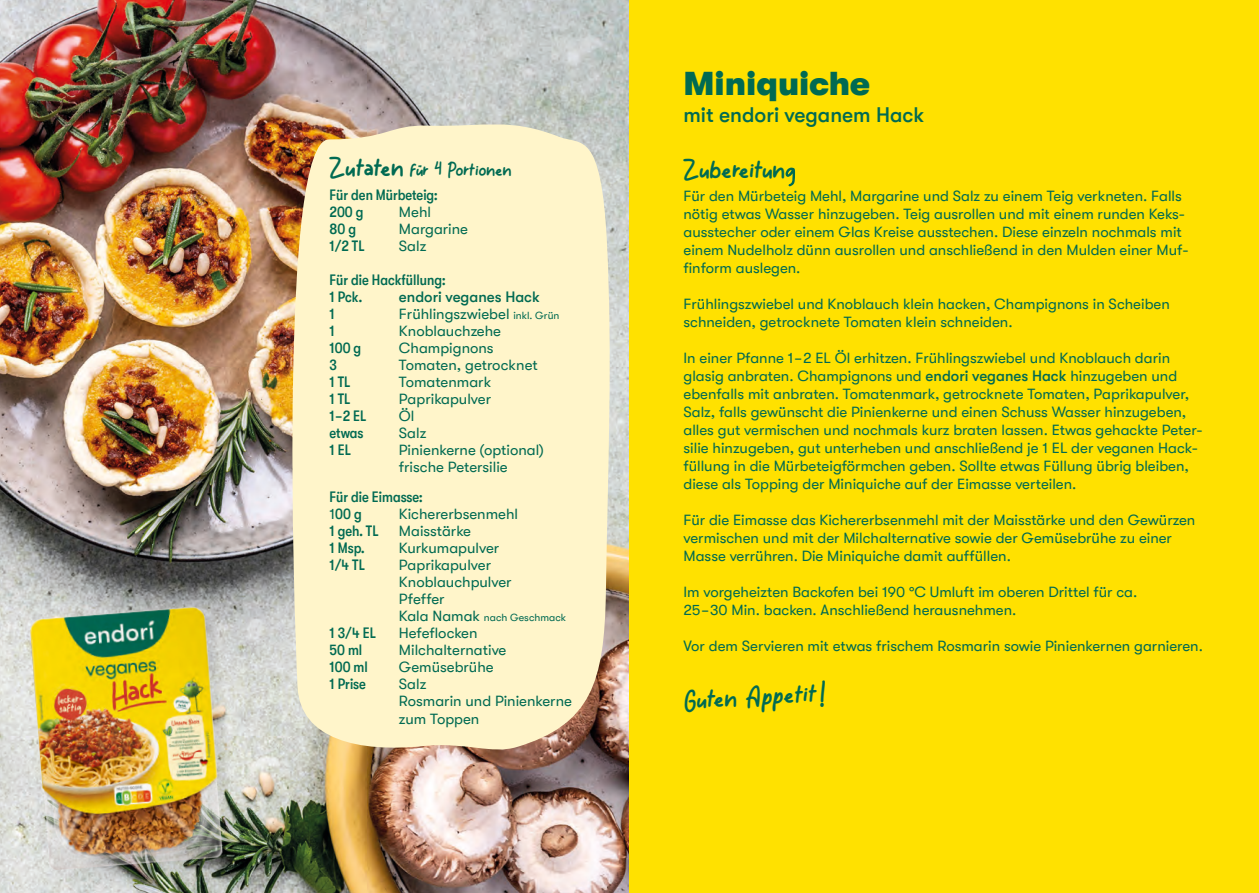
<style>
.page{position:relative;width:1259px;height:893px;background:#fff}
.page>*{position:absolute;margin:0;border:0;box-sizing:border-box;transform-origin:0 0}
.headline_grün{font:900 33px "GT Walsheim Pro";color:#006a52}
.t1{font:700 25.5px "Tomcat";color:#006a52}
.subline_grün{font:500 21px "GT Walsheim Pro";color:#006a52}
.t2{font:700 18px "Tomcat";color:#006a52}
.t3{font:15px/18px "GT Walsheim Pro";color:#006a52}
.t4{font:500 condensed 15px "GT Walsheim Pro";color:#006a52}
.t5{font:500 15px "GT Walsheim Pro";color:#006a52}
.t6{font:10.5px "GT Walsheim Pro";color:#006a52}
.s1{font-size:25.5px}
.s2{font-size:10.5px}
.s3{font-weight:400;font-stretch:normal}
.s4{font-size:15px}
.s5{font-weight:500}
</style>
<div class="page">
<img style="left:0;top:0;width:629px;height:893px">
<div style="left:629px;top:0;width:630px;height:893px;background:#ffe100"></div>
<svg style="left:280px;top:117px;width:332px;height:638px;background:#f5e9c0"></svg>
<img style="left:7px;top:585px;width:242px;height:308px">
<svg style="left:785px;top:168px;width:10px;height:18px"></svg>
<p class="headline_grün" style="left:683px;top:66px;width:188px">Miniquiche</p>
<p class="subline_grün" style="left:683px;top:103px;width:242px">mit endori veganem Hack</p>
<p class="t2" style="left:330px;top:157px;width:184px"><span class="s1">Zutaten</span> für 4 Portionen</p>
<p class="t1" style="left:683px;top:151px;width:103px">Zubereitun</p>
<p class="t4" style="left:330px;top:186px;width:110px">Für den Mürbeteig:</p>
<p class="t4" style="left:330px;top:203px;width:35px">200 g</p>
<p class="t3" style="left:399px;top:203px;width:34px">Mehl</p>
<p class="t4" style="left:330px;top:220px;width:28px">80 g</p>
<p class="t3" style="left:399px;top:220px;width:71px">Margarine</p>
<p class="t4" style="left:330px;top:237px;width:37px">1/2 TL</p>
<p class="t3" style="left:399px;top:237px;width:29px">Salz</p>
<p class="t4" style="left:330px;top:271px;width:117px">Für die Hackfüllung:</p>
<p class="t4" style="left:330px;top:288px;width:34px">1 Pck.</p>
<p class="t5" style="left:399px;top:288px;width:142px">endori veganes Hack</p>
<p class="t4" style="left:330px;top:305px;width:7px">1</p>
<p class="t3" style="left:399px;top:305px;width:162px">Frühlingszwiebel <span class="s2">inkl. Grün</span></p>
<p class="t4" style="left:330px;top:322px;width:7px">1</p>
<p class="t3" style="left:399px;top:322px;width:104px">Knoblauchzehe</p>
<p class="t4" style="left:330px;top:339px;width:33px">100 g</p>
<p class="t3" style="left:399px;top:339px;width:96px">Champignons</p>
<p class="t4" style="left:330px;top:356px;width:9px">3</p>
<p class="t3" style="left:399px;top:356px;width:140px">Tomaten, getrocknet</p>
<p class="t4" style="left:330px;top:373px;width:22px">1 TL</p>
<p class="t3" style="left:399px;top:373px;width:94px">Tomatenmark</p>
<p class="t4" style="left:330px;top:390px;width:22px">1 TL</p>
<p class="t3" style="left:399px;top:390px;width:94px">Paprikapulver</p>
<p class="t4" style="left:330px;top:407px;width:38px">1-2 EL</p>
<p class="t3" style="left:399px;top:407px;width:17px">Öl</p>
<p class="t4" style="left:330px;top:424px;width:35px">etwas</p>
<p class="t3" style="left:399px;top:424px;width:29px">Salz</p>
<p class="t4" style="left:330px;top:441px;width:23px">1 EL</p>
<p class="t3" style="left:399px;top:441px;width:147px">Pinienkerne (optional)</p>
<p class="t3" style="left:399px;top:458px;width:110px">frische Petersilie</p>
<p class="t4" style="left:330px;top:488px;width:95px">Für die Eimasse:</p>
<p class="t4" style="left:330px;top:505px;width:34px"><span class="s3">1</span>00 g</p>
<p class="t3" style="left:399px;top:504px;width:121px">Kichererbsenmehl</p>
<p class="t4" style="left:330px;top:522px;width:51px">1 geh. TL</p>
<p class="t3" style="left:399px;top:521px;width:74px">Maisstärke</p>
<p class="t4" style="left:330px;top:539px;width:37px">1 Msp.</p>
<p class="t3" style="left:399px;top:539px;width:102px">Kurkumapulver</p>
<p class="t4" style="left:330px;top:556px;width:37px">1/4 TL</p>
<p class="t3" style="left:399px;top:556px;width:94px">Paprikapulver</p>
<p class="t3" style="left:399px;top:573px;width:114px">Knoblauchpulver</p>
<p class="t3" style="left:399px;top:590px;width:47px">Pfeffer</p>
<p class="t6" style="left:399px;top:611px;width:169px"><span class="s4">Kala Namak</span> nach Geschmack</p>
<p class="t4" style="left:330px;top:624px;width:48px">1 3/4 EL</p>
<p class="t3" style="left:399px;top:624px;width:80px">Hefeflocken</p>
<p class="t4" style="left:330px;top:641px;width:34px">50 ml</p>
<p class="t3" style="left:399px;top:641px;width:109px">Milchalternative</p>
<p class="t4" style="left:330px;top:658px;width:40px">100 ml</p>
<p class="t3" style="left:399px;top:658px;width:96px">Gemüsebrühe</p>
<p class="t4" style="left:330px;top:675px;width:38px">1 Prise</p>
<p class="t3" style="left:399px;top:675px;width:29px">Salz</p>
<p class="t3" style="left:399px;top:692px;width:174px">Rosmarin und Pinienkerne zum Toppen</p>
<p class="t3" style="left:683px;top:187px;width:506px">Für den Mürbeteig Mehl, Margarine und Salz zu einem Teig verkneten. Falls nötig etwas Wasser hinzugeben. Teig ausrollen und mit einem runden Keks&shy;ausstecher oder einem Glas Kreise ausstechen. Diese einzeln nochmals mit einem Nudelholz dünn ausrollen und anschließend in den Mulden einer Muf&shy;finform auslegen.</p>
<p class="t3" style="left:683px;top:295px;width:488px">Frühlingszwiebel und Knoblauch klein hacken, Champignons in Scheiben schneiden, getrocknete Tomaten klein schneiden.</p>
<p class="t3" style="left:683px;top:349px;width:520px">In einer Pfanne 1-2 EL Öl erhitzen. Frühlingszwiebel und Knoblauch darin glasig anbraten. Champignons und <span class="s5">endori veganes Hack</span> hinzugeben und ebenfalls mit anbraten. Tomatenmark, getrocknete Tomaten, Paprikapulver, Salz, falls gewünscht die Pinienkerne und einen Schuss Wasser hinzugeben, alles gut vermischen und nochmals kurz braten lassen. Etwas gehackte Peter&shy;silie hinzugeben, gut unterheben und anschließend je 1 EL der veganen Hack&shy;füllung in die Mürbeteigförmchen geben. Sollte etwas Füllung übrig bleiben, diese als Topping der Miniquiche auf der Eimasse verteilen.</p>
<p class="t3" style="left:683px;top:511px;width:513px">Für die Eimasse das Kichererbsenmehl mit der Maisstärke und den Gewürzen vermischen und mit der Milchalternative sowie der Gemüsebrühe zu einer<br>Masse verrühren. Die Miniquiche damit auffüllen.</p>
<p class="t3" style="left:683px;top:583px;width:455px">Im vorgeheizten Backofen bei 190 °C Umluft im oberen Drittel für ca.<br>25-30 Min. backen. Anschließend herausnehmen.</p>
<p class="t3" style="left:683px;top:637px;width:521px">Vor dem Servieren mit etwas frischem Rosmarin sowie Pinienkernen garnieren.</p>
<p class="t1" style="left:683px;top:682px;width:142px;rotate:-3deg">Guten Appetit!</p>
</div>
